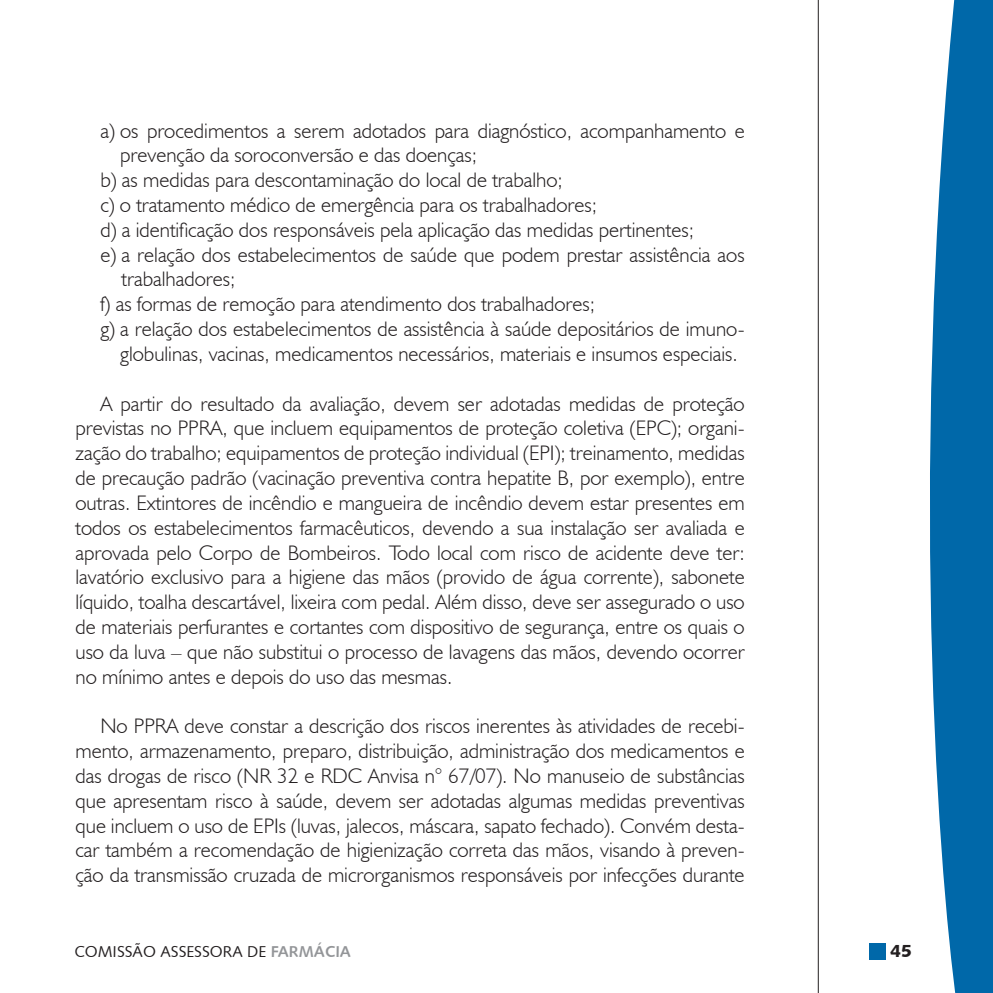
<style>
.page{position:relative;width:993px;height:993px;background:#fff}
.page>*{position:absolute;margin:0;border:0;box-sizing:border-box;transform-origin:0 0}
.t1{font:300 21px/24.8px "Humanist 521 BT";color:#231f20;text-align:justify}
.t2{font:17.5px "Humanist 531 BT Black A";color:#231f20}
.t3{font:15.75px "Humanist 531 BT Roman A";color:#231f20}
.s1{font-family:"Humanist 531 BT Bold A";color:#939598}
</style>
<div class="page">
<hr style="left:817px;top:0;width:1px;height:992px;background:#231f20">
<svg style="left:930px;top:0;width:62px;height:992px;background:#207bb3"></svg>
<div style="left:869px;top:943px;width:16px;height:16px;background:#0068a9"></div>
<p class="t1" style="left:100px;top:117px;width:645px">a) os procedimentos a serem adotados para diagnóstico, acompanhamento e</p>
<p class="t1" style="left:120px;top:142px;width:358px">prevenção da soroconversão e das doenças;</p>
<p class="t1" style="left:100px;top:167px;width:464px">b) as medidas para descontaminação do local de trabalho;</p>
<p class="t1" style="left:100px;top:192px;width:498px">c) o tratamento médico de emergência para os trabalhadores;</p>
<p class="t1" style="left:100px;top:217px;width:595px">d) a identificação dos responsáveis pela aplicação das medidas pertinentes;</p>
<p class="t1" style="left:100px;top:241px;width:645px">e) a relação dos estabelecimentos de saúde que podem prestar assistência aos</p>
<p class="t1" style="left:121px;top:266px;width:115px">trabalhadores;</p>
<p class="t1" style="left:100px;top:291px;width:496px">f) as formas de remoção para atendimento dos trabalhadores;</p>
<p class="t1" style="left:100px;top:316px;width:645px">g) a relação dos estabelecimentos de assistência à saúde depositários de imuno-</p>
<p class="t1" style="left:120px;top:341px;width:619px">globulinas, vacinas, medicamentos necessários, materiais e insumos especiais.</p>
<p class="t1" style="left:75px;top:390px;width:670px;text-indent:25px">A partir do resultado da avaliação, devem ser adotadas medidas de proteção previstas no PPRA, que incluem equipamentos de proteção coletiva (EPC); organi&shy;zação do trabalho; equipamentos de proteção individual (EPI); treinamento, medidas de precaução padrão (vacinação preventiva contra hepatite B, por exemplo), entre outras. Extintores de incêndio e mangueira de incêndio devem estar presentes em todos os estabelecimentos farmacêuticos, devendo a sua instalação ser avaliada e aprovada pelo Corpo de Bombeiros. Todo local com risco de acidente deve ter: lavatório exclusivo para a higiene das mãos (provido de água corrente), sabonete líquido, toalha descartável, lixeira com pedal. Além disso, deve ser assegurado o uso de materiais perfurantes e cortantes com dispositivo de segurança, entre os quais o uso da luva – que não substitui o processo de lavagens das mãos, devendo ocorrer no mínimo antes e depois do uso das mesmas.</p>
<p class="t1" style="left:75px;top:713px;width:670px;text-indent:25px">No PPRA deve constar a descrição dos riscos inerentes às atividades de recebi&shy;mento, armazenamento, preparo, distribuição, administração dos medicamentos e das drogas de risco (NR 32 e RDC Anvisa n° 67/07). No manuseio de substâncias que apresentam risco à saúde, devem ser adotadas algumas medidas preventivas que incluem o uso de EPIs (luvas, jalecos, máscara, sapato fechado). Convém desta&shy;car também a recomendação de higienização correta das mãos, visando à preven&shy;ção da transmissão cruzada de microrganismos responsáveis por infecções durante</p>
<p class="t3" style="left:74px;top:940px;width:278px">COMISSÃO ASSESSORA DE <span class="s1">FARMÁCIA</span></p>
<p class="t2" style="left:889px;top:939px;width:23px">45</p>
</div>
